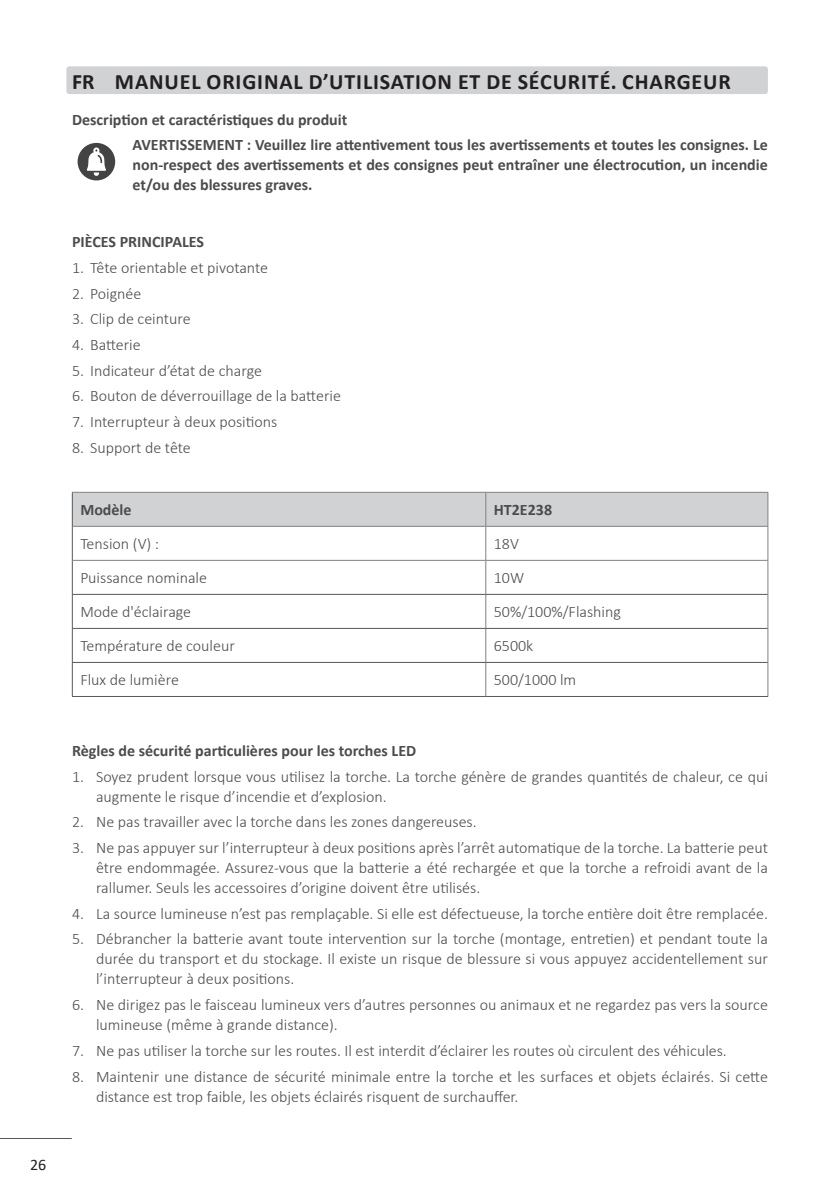
<style>
.page{position:relative;width:840px;height:1191px;background:#fff}
.page>*{position:absolute;margin:0;border:0;box-sizing:border-box;transform-origin:0 0}
.t1{font:700 22px "Calibri";letter-spacing:.04em;color:#231f20}
.t2{font:300 16px/20px "Calibri";color:#4b4c4d}
.t3{font:700 16px/25.6px "Calibri";color:#4b4c4d}
.t4{font:16px "Calibri";color:#231f20}
</style>
<div class="page">
<hr style="left:0;top:1138px;width:72px;height:1px;background:#57585a">
<div style="left:66px;top:66px;width:701px;height:28px;background:#d1d2d4;border-radius:3px"></div>
<svg style="left:76px;top:142px;width:40px;height:40px"></svg>
<svg style="left:78px;top:143px;width:37px;height:37px"></svg>
<div style="left:73px;top:493px;width:694px;height:33px;background:#d1d2d4"></div>
<hr style="left:72px;top:492px;width:413px;height:1px;background:#808285">
<hr style="left:485px;top:492px;width:282px;height:1px;background:#808285">
<hr style="left:485px;top:492px;width:1px;height:34px;background:#808285">
<hr style="left:767px;top:492px;width:1px;height:34px;background:#808285">
<hr style="left:72px;top:526px;width:413px;height:1px;background:#808285">
<hr style="left:485px;top:526px;width:282px;height:1px;background:#808285">
<hr style="left:485px;top:526px;width:1px;height:34px;background:#808285">
<hr style="left:767px;top:526px;width:1px;height:34px;background:#808285">
<hr style="left:72px;top:560px;width:413px;height:1px;background:#808285">
<hr style="left:485px;top:560px;width:282px;height:1px;background:#808285">
<hr style="left:485px;top:560px;width:1px;height:34px;background:#808285">
<hr style="left:767px;top:560px;width:1px;height:34px;background:#808285">
<hr style="left:485px;top:594px;width:1px;height:34px;background:#808285">
<hr style="left:767px;top:594px;width:1px;height:34px;background:#808285">
<hr style="left:485px;top:628px;width:1px;height:34px;background:#808285">
<hr style="left:767px;top:628px;width:1px;height:34px;background:#808285">
<hr style="left:485px;top:662px;width:1px;height:34px;background:#808285">
<hr style="left:767px;top:662px;width:1px;height:34px;background:#808285">
<hr style="left:72px;top:492px;width:1px;height:34px;background:#57585a">
<hr style="left:72px;top:526px;width:1px;height:34px;background:#57585a">
<hr style="left:72px;top:560px;width:1px;height:34px;background:#57585a">
<hr style="left:72px;top:594px;width:413px;height:1px;background:#57585a">
<hr style="left:72px;top:594px;width:1px;height:34px;background:#57585a">
<hr style="left:485px;top:594px;width:282px;height:1px;background:#57585a">
<hr style="left:72px;top:628px;width:413px;height:1px;background:#57585a">
<hr style="left:72px;top:628px;width:1px;height:34px;background:#57585a">
<hr style="left:485px;top:628px;width:282px;height:1px;background:#57585a">
<hr style="left:72px;top:662px;width:413px;height:1px;background:#57585a">
<hr style="left:72px;top:662px;width:1px;height:34px;background:#57585a">
<hr style="left:485px;top:662px;width:282px;height:1px;background:#57585a">
<hr style="left:72px;top:696px;width:413px;height:1px;background:#57585a">
<hr style="left:485px;top:696px;width:282px;height:1px;background:#57585a">
<p class="t4" style="left:30px;top:1153px;width:18px">26</p>
<h1 class="t1" style="left:72px;top:68px;width:660px">FR MANUEL ORIGINAL D’UTILISATION ET DE SÉCURITÉ. CHARGEUR</h1>
<p class="t3" style="left:132px;top:106px;width:636px;text-indent:-60px">Description et caractéristiques du produit<br>AVERTISSEMENT : Veuillez lire attentivement tous les avertissements et toutes les consignes. Le</p>
<p class="t3" style="left:132px;top:154px;width:636px;line-height:20px">non-respect des avertissements et des consignes peut entraîner une électrocution, un incendie et/ou des blessures graves.</p>
<p class="t3" style="left:72px;top:228px;width:133px">PIÈCES PRINCIPALES</p>
<p class="t2" style="left:72px;top:257px;width:197px">1. Tête orientable et pivotante</p>
<p class="t2" style="left:72px;top:283px;width:71px">2. Poignée</p>
<p class="t2" style="left:72px;top:309px;width:120px">3. Clip de ceinture</p>
<p class="t2" style="left:72px;top:334px;width:70px">4. Batterie</p>
<p class="t2" style="left:72px;top:360px;width:191px">5. Indicateur d’état de charge</p>
<p class="t2" style="left:72px;top:386px;width:270px">6. Bouton de déverrouillage de la batterie</p>
<p class="t2" style="left:72px;top:411px;width:207px">7. Interrupteur à deux positions</p>
<p class="t2" style="left:72px;top:437px;width:120px">8. Support de tête</p>
<p class="t3" style="left:80px;top:496px;width:53px">Modèle</p>
<p class="t3" style="left:493px;top:496px;width:60px">HT2E238</p>
<p class="t2" style="left:80px;top:534px;width:80px">Tension (V) :</p>
<p class="t2" style="left:493px;top:534px;width:27px">18V</p>
<p class="t2" style="left:80px;top:568px;width:128px">Puissance nominale</p>
<p class="t2" style="left:493px;top:568px;width:32px">10W</p>
<p class="t2" style="left:80px;top:602px;width:112px">Mode d'éclairage</p>
<p class="t2" style="left:493px;top:602px;width:129px">50%/100%/Flashing</p>
<p class="t2" style="left:80px;top:636px;width:156px">Température de couleur</p>
<p class="t2" style="left:493px;top:636px;width:41px">6500k</p>
<p class="t2" style="left:80px;top:670px;width:100px">Flux de lumière</p>
<p class="t2" style="left:493px;top:670px;width:84px">500/1000 lm</p>
<p class="t3" style="left:72px;top:737px;width:345px">Règles de sécurité particulières pour les torches LED</p>
<p class="t2" style="left:96px;top:766px;width:673px;text-indent:-24px">1. Soyez prudent lorsque vous utilisez la torche. La torche génère de grandes quantités de chaleur, ce qui augmente le risque d’incendie et d’explosion.</p>
<p class="t2" style="left:72px;top:812px;width:406px">2. Ne pas travailler avec la torche dans les zones dangereuses.</p>
<p class="t2" style="left:96px;top:837px;width:673px;text-align:justify;text-indent:-24px">3. Ne pas appuyer sur l’interrupteur à deux positions après l’arrêt automatique de la torche. La batterie peut être endommagée. Assurez-vous que la batterie a été rechargée et que la torche a refroidi avant de la rallumer. Seuls les accessoires d’origine doivent être utilisés.</p>
<p class="t2" style="left:72px;top:903px;width:697px">4. La source lumineuse n’est pas remplaçable. Si elle est défectueuse, la torche entière doit être remplacée.</p>
<p class="t2" style="left:96px;top:929px;width:673px;text-align:justify;text-indent:-24px">5. Débrancher la batterie avant toute intervention sur la torche (montage, entretien) et pendant toute la durée du transport et du stockage. Il existe un risque de blessure si vous appuyez accidentellement sur l’interrupteur à deux positions.</p>
<p class="t2" style="left:96px;top:994px;width:673px;text-indent:-24px">6. Ne dirigez pas le faisceau lumineux vers d’autres personnes ou animaux et ne regardez pas vers la source lumineuse (même à grande distance).</p>
<p class="t2" style="left:72px;top:1040px;width:656px">7. Ne pas utiliser la torche sur les routes. Il est interdit d’éclairer les routes où circulent des véhicules.</p>
<p class="t2" style="left:96px;top:1066px;width:673px;text-indent:-24px">8. Maintenir une distance de sécurité minimale entre la torche et les surfaces et objets éclairés. Si cette distance est trop faible, les objets éclairés risquent de surchauffer.</p>
</div>
